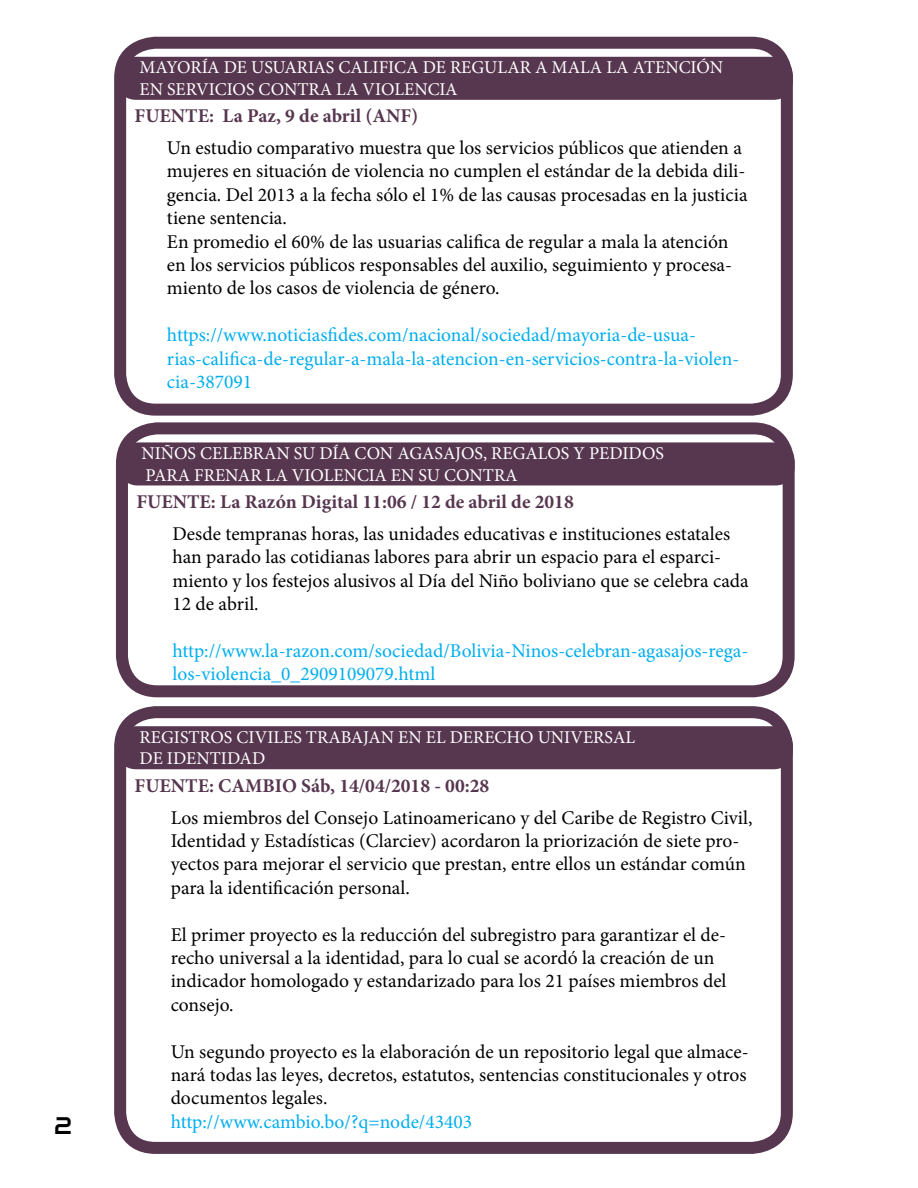
<style>
.page{position:relative;width:918px;height:1188px;background:#fff}
.page>*{position:absolute;margin:0;border:0;box-sizing:border-box;transform-origin:0 0}
.t1{font:24px "Audiowide";color:#000}
.t2{font:19.5px/23.4px "Minion Pro";color:#000}
.t3{font:19.5px/23.4px "Minion Pro";color:#00aeef}
.t4{font:700 19.5px "Minion Pro";color:#57364f}
.t5{font:18px "Minion Pro";color:#fff}
</style>
<div class="page">
<div style="left:114px;top:37px;width:679px;height:379px;border:12px solid #57364f;border-radius:35px"></div>
<div style="left:116px;top:422px;width:679px;height:275px;border:12px solid #57364f;border-radius:35px"></div>
<div style="left:114px;top:706px;width:679px;height:448px;border:12px solid #57364f;border-radius:35px"></div>
<div style="left:118px;top:57px;width:675px;height:43px;background:#57364f;border-radius:18px"></div>
<div style="left:120px;top:442px;width:675px;height:43px;background:#57364f;border-radius:18px"></div>
<div style="left:118px;top:726px;width:675px;height:43px;background:#57364f;border-radius:18px"></div>
<p class="t1" style="left:54px;top:1110px;width:20px">2</p>
<p class="t5" style="left:140px;top:56px;width:585px">MAYORÍA DE USUARIAS CALIFICA DE REGULAR A MALA LA ATENCIÓN</p>
<p class="t5" style="left:140px;top:77px;width:319px">EN SERVICIOS CONTRA LA VIOLENCIA</p>
<p class="t4" style="left:135px;top:102px;width:285px">FUENTE: La Paz, 9 de abril (ANF)</p>
<p class="t2" style="left:167px;top:136px;width:582px">Un estudio comparativo muestra que los servicios públicos que atienden a mujeres en situación de violencia no cumplen el estándar de la debida dili&shy;gencia. Del 2013 a la fecha sólo el 1% de las causas procesadas en la justicia tiene sentencia.</p>
<p class="t2" style="left:167px;top:230px;width:567px">En promedio el 60% de las usuarias califica de regular a mala la atención en los servicios públicos responsables del auxilio, seguimiento y procesa&shy;miento de los casos de violencia de género.</p>
<p class="t3" style="left:167px;top:323px;width:574px">https://www.noticiasfides.com/nacional/sociedad/mayoria-de-usua&shy;rias-califica-de-regular-a-mala-la-atencion-en-servicios-contra-la-violen&shy;cia-387091</p>
<p class="t5" style="left:141px;top:441px;width:524px">NIÑOS CELEBRAN SU DÍA CON AGASAJOS, REGALOS Y PEDIDOS</p>
<p class="t5" style="left:145px;top:463px;width:374px">PARA FRENAR LA VIOLENCIA EN SU CONTRA</p>
<p class="t4" style="left:136px;top:488px;width:439px">FUENTE: La Razón Digital 11:06 / 12 de abril de 2018</p>
<p class="t2" style="left:172px;top:522px;width:578px">Desde tempranas horas, las unidades educativas e instituciones estatales han parado las cotidianas labores para abrir un espacio para el esparci&shy;miento y los festejos alusivos al Día del Niño boliviano que se celebra cada 12 de abril.</p>
<p class="t3" style="left:172px;top:639px;width:577px">http://www.la-razon.com/sociedad/Bolivia-Ninos-celebran-agasajos-rega&shy;los-violencia_0_2909109079.html</p>
<p class="t5" style="left:140px;top:725px;width:497px">REGISTROS CIVILES TRABAJAN EN EL DERECHO UNIVERSAL</p>
<p class="t5" style="left:140px;top:747px;width:127px">DE IDENTIDAD</p>
<p class="t4" style="left:135px;top:772px;width:356px">FUENTE: CAMBIO Sáb, 14/04/2018 - 00:28</p>
<p class="t2" style="left:171px;top:806px;width:583px">Los miembros del Consejo Latinoamericano y del Caribe de Registro Civil, Identidad y Estadísticas (Clarciev) acordaron la priorización de siete pro&shy;yectos para mejorar el servicio que prestan, entre ellos un estándar común para la identificación personal.</p>
<p class="t2" style="left:171px;top:923px;width:557px">El primer proyecto es la reducción del subregistro para garantizar el de&shy;recho universal a la identidad, para lo cual se acordó la creación de un indicador homologado y estandarizado para los 21 países miembros del consejo.</p>
<p class="t2" style="left:171px;top:1040px;width:580px;text-align:justify">Un segundo proyecto es la elaboración de un repositorio legal que almace&shy;nará todas las leyes, decretos, estatutos, sentencias constitucionales y otros documentos legales.</p>
<p class="t3" style="left:171px;top:1110px;width:303px">http://www.cambio.bo/?q=node/43403</p>
</div>
